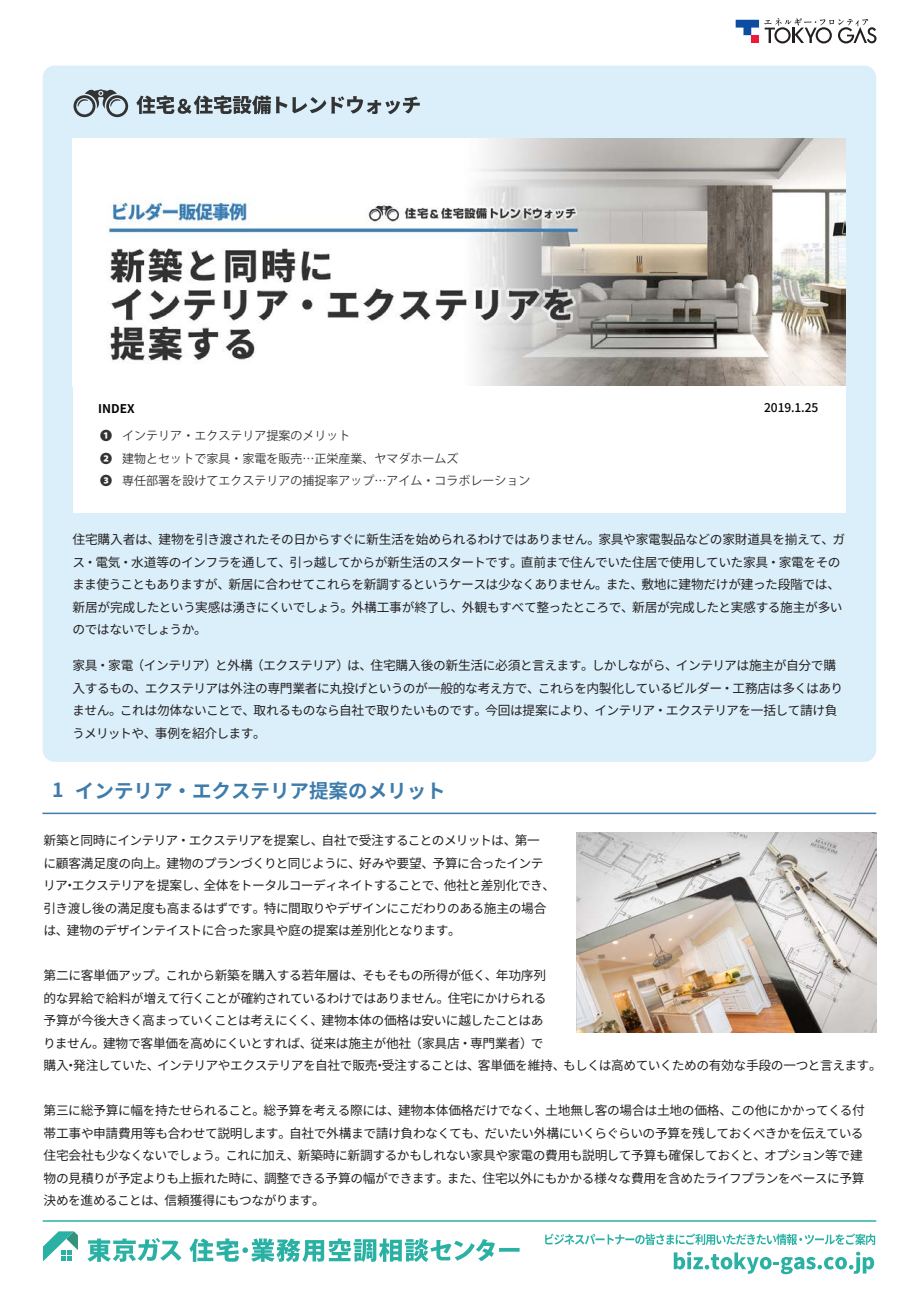
<style>
.page{position:relative;width:919px;height:1289px;background:#fff}
.page>*{position:absolute;margin:0;border:0;box-sizing:border-box;transform-origin:0 0}
.t1{font:700 19.5px "Gen Shin Gothic";color:#3e7cac}
.t2{font:12.75px/22.5px "Gen Shin Gothic";letter-spacing:-.035em;color:#231f20}
.t3{font:12px/22.5px "Koz Go Pr 6 N";color:#333334}
.t4{font:500 12px "Gen Shin Gothic";letter-spacing:-.01em;color:#060303}
.t5{font:700 12px "Gen Shin Gothic";color:#030303}
.t6{font:800 12px/22.5px "Koz Go Pr 6 N";color:#333334;text-align:justify}
</style>
<div class="page">
<div style="left:43px;top:66px;width:833px;height:695px;background:#daeffa;border-radius:12px"></div>
<img style="left:72px;top:139px;width:773px;height:247px">
<div style="left:73px;top:386px;width:772px;height:126px;background:#fff"></div>
<img style="left:576px;top:832px;width:300px;height:200px">
<hr style="left:42px;top:812px;width:834px;height:2px;background:#3e7cac">
<svg style="left:673px;top:1251px;width:201px;height:23px"></svg>
<hr style="left:43px;top:1220px;width:833px;height:1px;background:#2ab1a4">
<svg style="left:87px;top:1238px;width:94px;height:23px"></svg>
<svg style="left:189px;top:1238px;width:330px;height:23px"></svg>
<svg style="left:43px;top:1231px;width:35px;height:30px"></svg>
<svg style="left:545px;top:1233px;width:330px;height:11px"></svg>
<svg style="left:136px;top:95px;width:284px;height:19px"></svg>
<svg style="left:73px;top:89px;width:55px;height:28px"></svg>
<svg style="left:735px;top:18px;width:141px;height:25px"></svg>
<div style="left:751px;top:35px;width:8px;height:8px;background:#ed1a3a"></div>
<p class="t5" style="left:98px;top:399px;width:38px">INDEX</p>
<p class="t4" style="left:764px;top:398px;width:55px">2019.1.25</p>
<p class="t6" style="left:100px;top:425px;width:13px">❶<br>❷<br>❸</p>
<p class="t3" style="left:122px;top:425px;width:409px">インテリア・エクステリア提案のメリット<br>建物とセットで家具・家電を販売…正栄産業、ヤマダホームズ<br>専任部署を設けてエクステリアの捕捉率アップ…アイム・コラボレーション</p>
<p class="t2" style="left:72px;top:528px;width:774px">住宅購入者は、建物を引き渡されたその日からすぐに新生活を始められるわけではありません。家具や家電製品などの家財道具を揃えて、ガス・電気・水道等のインフラを通して、引っ越してからが新生活のスタートです。直前まで住んでいた住居で使用していた家具・家電をそのまま使うこともありますが、新居に合わせてこれらを新調するというケースは少なくありません。また、敷地に建物だけが建った段階では、新居が完成したという実感は湧きにくいでしょう。外構工事が終了し、外観もすべて整ったところで、新居が完成したと実感する施主が多いのではないでしょうか。</p>
<p class="t2" style="left:72px;top:654px;width:772px">家具・家電（インテリア）と外構（エクステリア）は、住宅購入後の新生活に必須と言えます。しかしながら、インテリアは施主が自分で購入するもの、エクステリアは外注の専門業者に丸投げというのが一般的な考え方で、これらを内製化しているビルダー・工務店は多くはありません。これは勿体ないことで、取れるものなら自社で取りたいものです。今回は提案により、インテリア・エクステリアを一括して請け負うメリットや、事例を紹介します。</p>
<h1 class="t1" style="left:52px;top:775px;width:395px">1 インテリア・エクステリア提案のメリット</h1>
<p class="t2" style="left:43px;top:829px;width:513px">新築と同時にインテリア・エクステリアを提案し、自社で受注することのメリットは、第一に顧客満足度の向上。建物のプランづくりと同じように、好みや要望、予算に合ったインテリア・エクステリアを提案し、全体をトータルコーディネイトすることで、他社と差別化でき、引き渡し後の満足度も高まるはずです。特に間取りやデザインにこだわりのある施主の場合は、建物のデザインテイストに合った家具や庭の提案は差別化となります。</p>
<p class="t2" style="left:43px;top:964px;width:840px">第二に客単価アップ。これから新築を購入する若年層は、そもそもの所得が低く、年功序列<br>的な昇給で給料が増えて行くことが確約されているわけではありません。住宅にかけられる<br>予算が今後大きく高まっていくことは考えにくく、建物本体の価格は安いに越したことはあ<br>りません。建物で客単価を高めにくいとすれば、従来は施主が他社（家具店・専門業者）で<br>購入・発注していた、インテリアやエクステリアを自社で販売・受注することは、客単価を維持、もしくは高めていくための有効な手段の一つと言えます。</p>
<p class="t2" style="left:44px;top:1099px;width:822px">第三に総予算に幅を持たせられること。総予算を考える際には、建物本体価格だけでなく、土地無し客の場合は土地の価格、この他にかかってくる付帯工事や申請費用等も合わせて説明します。自社で外構まで請け負わなくても、だいたい外構にいくらぐらいの予算を残しておくべきかを伝えている住宅会社も少なくないでしょう。これに加え、新築時に新調するかもしれない家具や家電の費用も説明して予算も確保しておくと、オプション等で建物の見積りが予定よりも上振れた時に、調整できる予算の幅ができます。また、住宅以外にもかかる様々な費用を含めたライフプランをベースに予算決めを進めることは、信頼獲得にもつながります。</p>
</div>
